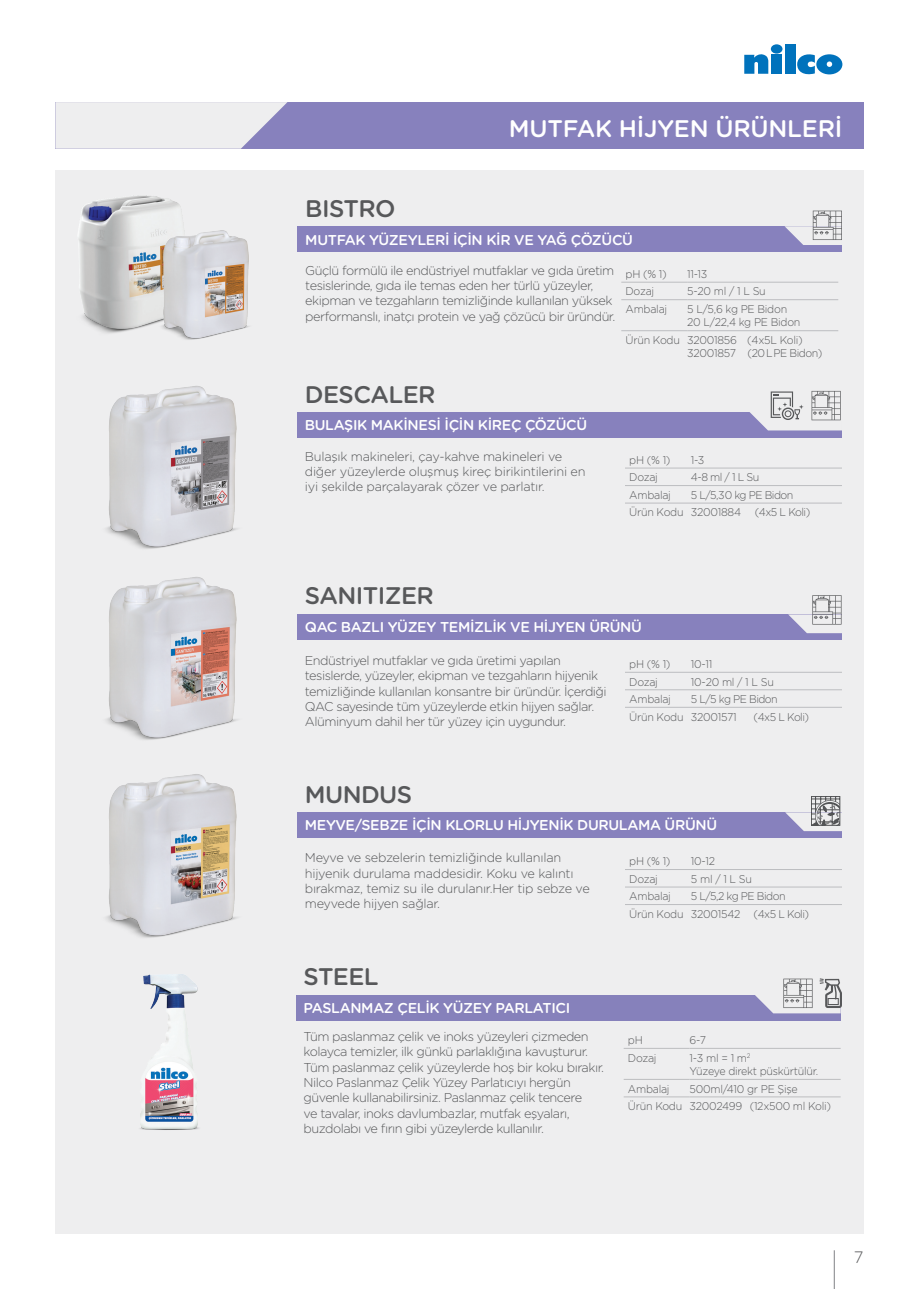
<style>
.page{position:relative;width:919px;height:1289px;background:#fff}
.page>*{position:absolute;margin:0;border:0;box-sizing:border-box;transform-origin:0 0}
.t1{font:500 24px "Gotham Rounded";letter-spacing:-.025em;color:#57585a}
.t2{font:500 24px "Gotham Rounded";letter-spacing:-.01em;color:#fff}
.t3{font:300 16.5px "Gotham Rounded";color:#57585a}
.t4{font:500 14.25px "Gotham Rounded";letter-spacing:-.025em;color:#fff}
.t5{font:300 12.75px/15.3px "Gotham Rounded";letter-spacing:-.04em;color:#57585a}
.t6{font:300 12.75px/15.3px "Gotham Rounded";letter-spacing:-.02em;color:#57585a}
.t7{font:300 11.25px/17.5px "Gotham Rounded";letter-spacing:-.025em;color:#57585a;scale:.95 1}
</style>
<div class="page">
<div style="left:55px;top:170px;width:808px;height:1063px;background:#eeeeef"></div>
<div style="left:55px;top:102px;width:808px;height:47px;background:#8781bd"></div>
<svg style="left:55px;top:102px;width:232px;height:47px;background:#e3e2e9"></svg>
<img style="left:78px;top:195px;width:102px;height:138px">
<img style="left:150px;top:206px;width:100px;height:134px">
<div style="left:298px;top:226px;width:543px;height:26px;background:#8781bd"></div>
<hr style="left:621px;top:299px;width:66px;height:1px;background:#bcbdc0">
<hr style="left:687px;top:299px;width:151px;height:1px;background:#bcbdc0">
<hr style="left:621px;top:330px;width:66px;height:1px;background:#bcbdc0">
<hr style="left:687px;top:330px;width:151px;height:1px;background:#bcbdc0">
<hr style="left:621px;top:282px;width:66px;height:1px;background:#bcbdc0">
<hr style="left:687px;top:282px;width:151px;height:1px;background:#bcbdc0">
<svg style="left:785px;top:211px;width:56px;height:34px"></svg>
<img style="left:106px;top:577px;width:132px;height:162px">
<div style="left:297px;top:614px;width:544px;height:26px;background:#8781bd"></div>
<svg style="left:788px;top:595px;width:53px;height:38px"></svg>
<hr style="left:625px;top:689px;width:66px;height:1px;background:#bcbdc0">
<hr style="left:691px;top:689px;width:150px;height:1px;background:#bcbdc0">
<hr style="left:625px;top:707px;width:66px;height:1px;background:#bcbdc0">
<hr style="left:691px;top:707px;width:150px;height:1px;background:#bcbdc0">
<hr style="left:625px;top:672px;width:66px;height:1px;background:#bcbdc0">
<hr style="left:691px;top:672px;width:150px;height:1px;background:#bcbdc0">
<img style="left:106px;top:739px;width:132px;height:199px">
<div style="left:297px;top:812px;width:544px;height:26px;background:#8781bd"></div>
<svg style="left:785px;top:796px;width:56px;height:35px"></svg>
<hr style="left:625px;top:886px;width:66px;height:1px;background:#bcbdc0">
<hr style="left:691px;top:886px;width:150px;height:1px;background:#bcbdc0">
<hr style="left:625px;top:904px;width:66px;height:1px;background:#bcbdc0">
<hr style="left:691px;top:904px;width:150px;height:1px;background:#bcbdc0">
<hr style="left:625px;top:869px;width:66px;height:1px;background:#bcbdc0">
<hr style="left:691px;top:869px;width:150px;height:1px;background:#bcbdc0">
<img style="left:106px;top:386px;width:132px;height:163px">
<div style="left:297px;top:411px;width:544px;height:26px;background:#8781bd"></div>
<svg style="left:749px;top:391px;width:92px;height:39px"></svg>
<hr style="left:625px;top:485px;width:66px;height:1px;background:#bcbdc0">
<hr style="left:691px;top:485px;width:150px;height:1px;background:#bcbdc0">
<hr style="left:625px;top:502px;width:66px;height:1px;background:#bcbdc0">
<hr style="left:691px;top:502px;width:150px;height:1px;background:#bcbdc0">
<hr style="left:625px;top:467px;width:66px;height:1px;background:#bcbdc0">
<hr style="left:691px;top:467px;width:150px;height:1px;background:#bcbdc0">
<hr style="left:623px;top:1078px;width:66px;height:1px;background:#bcbdc0">
<hr style="left:689px;top:1078px;width:151px;height:1px;background:#bcbdc0">
<hr style="left:623px;top:1096px;width:66px;height:1px;background:#bcbdc0">
<hr style="left:689px;top:1096px;width:151px;height:1px;background:#bcbdc0">
<hr style="left:623px;top:1047px;width:66px;height:1px;background:#bcbdc0">
<hr style="left:689px;top:1047px;width:151px;height:1px;background:#bcbdc0">
<div style="left:296px;top:994px;width:544px;height:26px;background:#8681bb"></div>
<svg style="left:754px;top:978px;width:87px;height:35px"></svg>
<img style="left:140px;top:974px;width:59px;height:156px">
<hr style="left:833px;top:1250px;width:1px;height:38px;background:#808285">
<div style="left:770px;top:44px;width:12px;height:10px;background:#0072bc;border-radius:50%"></div>
<div style="left:771px;top:55px;width:10px;height:19px;background:#0072bc"></div>
<div style="left:785px;top:45px;width:10px;height:29px;background:#0072bc"></div>
<svg style="left:744px;top:54px;width:24px;height:20px"></svg>
<svg style="left:797px;top:54px;width:45px;height:21px"></svg>
<h1 class="t2" style="left:509px;top:111px;width:335px">MUTFAK HİJYEN ÜRÜNLERİ</h1>
<h1 class="t1" style="left:305px;top:191px;width:92px">BISTRO</h1>
<p class="t4" style="left:305px;top:229px;width:329px">MUTFAK YÜZEYLERİ İÇİN KİR VE YAĞ ÇÖZÜCÜ</p>
<p class="t7" style="left:625px;top:265px;width:45px">pH (% 1)</p>
<p class="t7" style="left:687px;top:265px;width:23px">11-13</p>
<p class="t7" style="left:625px;top:282px;width:32px">Dozaj</p>
<p class="t7" style="left:687px;top:282px;width:84px">5-20 ml / 1 L Su</p>
<p class="t7" style="left:625px;top:300px;width:45px">Ambalaj</p>
<p class="t7" style="left:687px;top:302px;width:121px;line-height:13.5px">5 L/5,6 kg PE Bidon<br>20 L/22,4 kg PE Bidon</p>
<p class="t7" style="left:687px;top:333px;width:144px;line-height:13.5px;text-indent:-62px">Ürün Kodu 32001856 (4x5L Koli)<br>32001857 (20 L PE Bidon)</p>
<p class="t5" style="left:305px;top:262px;width:311px">Güçlü formülü ile endüstriyel mutfaklar ve gıda üretim tesislerinde, gıda ile temas eden her türlü yüzeyler, ekipman ve tezgahların temizliğinde kullanılan yüksek performanslı, inatçı protein ve yağ çözücü bir üründür.</p>
<h1 class="t1" style="left:305px;top:377px;width:132px">DESCALER</h1>
<p class="t4" style="left:305px;top:415px;width:284px">BULAŞIK MAKİNESİ İÇİN KİREÇ ÇÖZÜCÜ</p>
<p class="t6" style="left:305px;top:448px;width:282px">Bulaşık makineleri, çay-kahve makineleri ve diğer yüzeylerde oluşmuş kireç birikintilerini en iyi şekilde parçalayarak çözer ve parlatır.</p>
<p class="t7" style="left:629px;top:450px;width:45px">pH (% 1)</p>
<p class="t7" style="left:691px;top:450px;width:15px">1-3</p>
<p class="t7" style="left:629px;top:468px;width:32px">Dozaj</p>
<p class="t7" style="left:691px;top:468px;width:74px">4-8 ml / 1 L Su</p>
<p class="t7" style="left:629px;top:485px;width:45px">Ambalaj</p>
<p class="t7" style="left:629px;top:485px;width:192px;text-indent:62px">5 L/5,30 kg PE Bidon<br>Ürün Kodu 32001884 (4x5 L Koli)</p>
<h1 class="t1" style="left:305px;top:578px;width:130px">SANITIZER</h1>
<p class="t4" style="left:305px;top:617px;width:338px">QAC BAZLI YÜZEY TEMİZLİK VE HİJYEN ÜRÜNÜ</p>
<p class="t7" style="left:629px;top:654px;width:45px">pH (% 1)</p>
<p class="t7" style="left:691px;top:654px;width:24px">10-11</p>
<p class="t7" style="left:629px;top:672px;width:32px">Dozaj</p>
<p class="t7" style="left:691px;top:672px;width:89px">10-20 ml / 1 L Su</p>
<p class="t7" style="left:629px;top:689px;width:45px">Ambalaj</p>
<p class="t5" style="left:305px;top:652px;width:303px">Endüstriyel mutfaklar ve gıda üretimi yapılan tesislerde, yüzeyler, ekipman ve tezgahların hijyenik temizliğinde kullanılan konsantre bir üründür. İçerdiği QAC sayesinde tüm yüzeylerde etkin hijyen sağlar.<br>Alüminyum dahil her tür yüzey için uygundur.</p>
<p class="t7" style="left:629px;top:689px;width:158px;text-indent:62px">5 L/5 kg PE Bidon<br>Ürün Kodu 32001571</p>
<p class="t7" style="left:753px;top:707px;width:60px">(4x5 L Koli)</p>
<h1 class="t1" style="left:305px;top:777px;width:109px">MUNDUS</h1>
<p class="t4" style="left:305px;top:815px;width:413px">MEYVE/SEBZE İÇİN KLORLU HİJYENİK DURULAMA ÜRÜNÜ</p>
<p class="t7" style="left:629px;top:852px;width:45px">pH (% 1)</p>
<p class="t7" style="left:691px;top:852px;width:27px">10-12</p>
<p class="t7" style="left:629px;top:869px;width:32px">Dozaj</p>
<p class="t7" style="left:691px;top:869px;width:66px">5 ml / 1 L Su</p>
<p class="t7" style="left:629px;top:887px;width:45px">Ambalaj</p>
<p class="t6" style="left:305px;top:849px;width:286px">Meyve ve sebzelerin temizliğinde kullanılan hijyenik durulama maddesidir. Koku ve kalıntı bırakmaz, temiz su ile durulanır.Her tip sebze ve meyvede hijyen sağlar.</p>
<p class="t7" style="left:629px;top:887px;width:191px;text-indent:62px">5 L/5,2 kg PE Bidon<br>Ürün Kodu 32001542 (4x5 L Koli)</p>
<h1 class="t1" style="left:303px;top:959px;width:77px">STEEL</h1>
<p class="t4" style="left:303px;top:997px;width:268px">PASLANMAZ ÇELİK YÜZEY PARLATICI</p>
<p class="t5" style="left:303px;top:1028px;width:302px">Tüm paslanmaz çelik ve inoks yüzeyleri çizmeden kolayca temizler, ilk günkü parlaklığına kavuşturur.<br>Tüm paslanmaz çelik yüzeylerde hoş bir koku bırakır.<br>Nilco Paslanmaz Çelik Yüzey Parlatıcıyı hergün güvenle kullanabilirsiniz. Paslanmaz çelik tencere<br>ve tavalar, inoks davlumbazlar, mutfak eşyaları, buzdolabı ve fırın gibi yüzeylerde kullanılır.</p>
<p class="t7" style="left:628px;top:1030px;width:17px">pH</p>
<p class="t7" style="left:689px;top:1030px;width:19px">6-7</p>
<p class="t7" style="left:628px;top:1048px;width:32px">Dozaj</p>
<p class="t7" style="left:689px;top:1050px;width:137px;line-height:13.5px">1-3 ml = 1 m<sup>2<br></sup>Yüzeye direkt püskürtülür.</p>
<p class="t7" style="left:628px;top:1079px;width:45px">Ambalaj</p>
<p class="t7" style="left:628px;top:1079px;width:215px;text-indent:62px">500ml/410 gr PE Şişe<br>Ürün Kodu 32002499 (12x500 ml Koli)</p>
<p class="t3" style="left:853px;top:1245px;width:11px">7</p>
</div>
